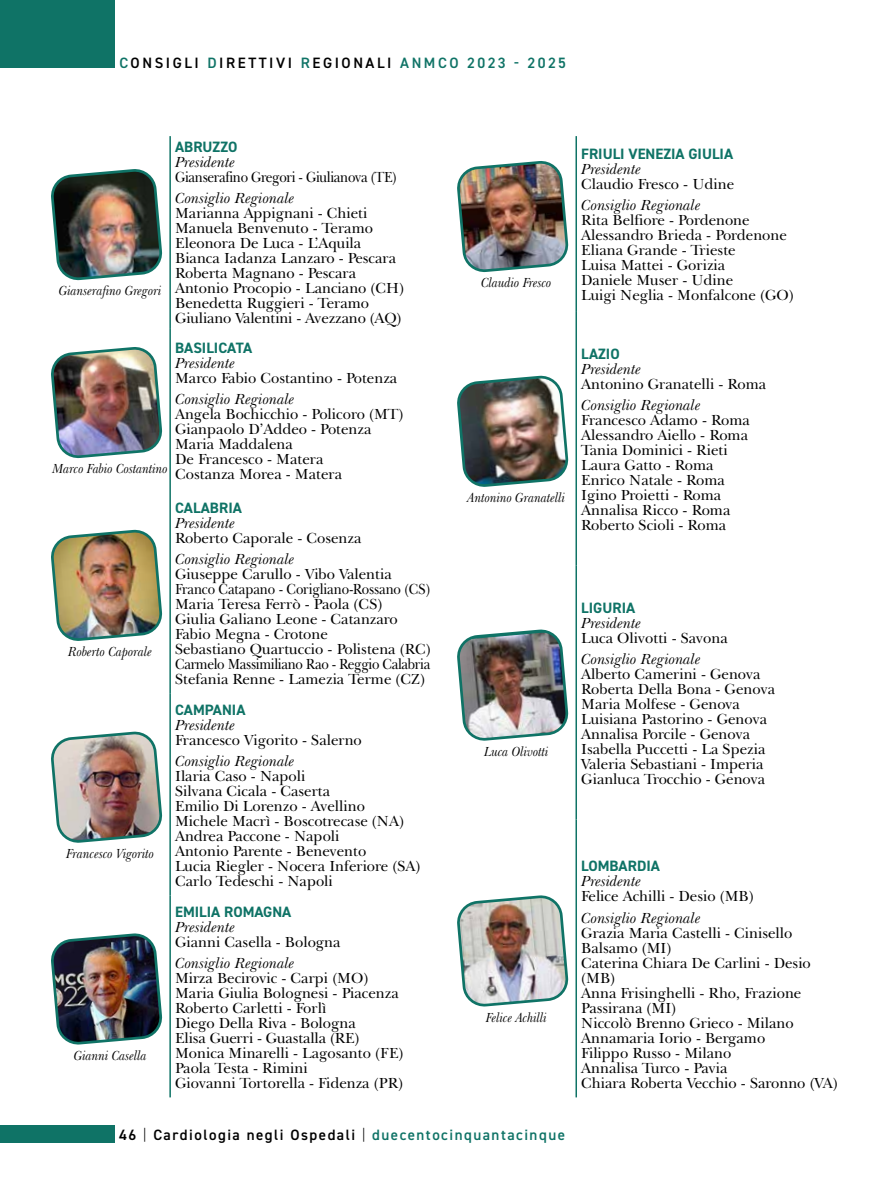
<style>
.page{position:relative;width:893px;height:1191px;background:#fff}
.page>*{position:absolute;margin:0;border:0;box-sizing:border-box;transform-origin:0 0}
.t1{font:15px/15px "New Baskerville IT Cby BT";color:#000}
.t2{font:italic 15px "New Baskerville IT Cby BT";color:#000}
.t3{font:700 15px "DIN2014";color:#0f7366}
.t4{font:600 15px "DIN2014";letter-spacing:.1em;color:#000}
.t5{font:600 15px "DIN2014";letter-spacing:.17em;color:#000}
.t6{font:15px "New Baskerville IT Cby BT";letter-spacing:-.025em;color:#000;scale:.9 1}
.t7{font:italic 13.5px "New Baskerville IT Cby BT";color:#000;scale:.9 1}
.s1{color:#0f7366}
.s2{font-weight:300}
</style>
<div class="page">
<div style="left:0;top:0;width:115px;height:68px;background:#0f7366"></div>
<div style="left:0;top:1125px;width:115px;height:17px;background:#0f7366"></div>
<hr style="left:169px;top:136px;width:2px;height:192px;background:#0f7366">
<hr style="left:169px;top:328px;width:2px;height:164px;background:#0f7366">
<hr style="left:169px;top:492px;width:2px;height:202px;background:#0f7366">
<hr style="left:169px;top:694px;width:2px;height:201px;background:#0f7366">
<hr style="left:169px;top:895px;width:2px;height:202px;background:#0f7366">
<img style="left:51px;top:169px;width:111px;height:111px">
<img style="left:51px;top:347px;width:111px;height:110px">
<img style="left:51px;top:530px;width:111px;height:110px">
<img style="left:51px;top:732px;width:111px;height:110px">
<img style="left:51px;top:934px;width:111px;height:110px">
<hr style="left:575px;top:136px;width:2px;height:176px;background:#0f7366">
<hr style="left:575px;top:312px;width:2px;height:254px;background:#0f7366">
<hr style="left:575px;top:566px;width:2px;height:253px;background:#0f7366">
<hr style="left:575px;top:819px;width:2px;height:278px;background:#0f7366">
<img style="left:458px;top:161px;width:110px;height:111px">
<img style="left:458px;top:376px;width:110px;height:110px">
<img style="left:458px;top:630px;width:110px;height:110px">
<img style="left:458px;top:896px;width:110px;height:110px">
<p class="t5" style="left:119px;top:53px;width:448px"><span class="s1">C</span>ONSIGLI <span class="s1">D</span>IRETTIVI <span class="s1">R</span>EGIONALI <span class="s1">ANMCO 2023 - 2025</span></p>
<p class="t7" style="left:59px;top:282px;width:115px">Gianserafino Gregori</p>
<p class="t3" style="left:175px;top:137px;width:64px">ABRUZZO</p>
<p class="t2" style="left:175px;top:153px;width:62px">Presidente</p>
<p class="t6" style="left:175px;top:168px;width:248px">Gianserafino Gregori - Giulianova (TE)</p>
<p class="t2" style="left:175px;top:189px;width:121px">Consiglio Regionale</p>
<p class="t1" style="left:175px;top:206px;width:230px">Marianna Appignani - Chieti<br>Manuela Benvenuto - Teramo<br>Eleonora De Luca - L’Aquila<br>Bianca Iadanza Lanzaro - Pescara<br>Roberta Magnano - Pescara<br>Antonio Procopio - Lanciano (CH)<br>Benedetta Ruggieri - Teramo<br>Giuliano Valentini - Avezzano (AQ)</p>
<p class="t3" style="left:175px;top:338px;width:79px">BASILICATA</p>
<p class="t2" style="left:175px;top:354px;width:62px">Presidente</p>
<p class="t1" style="left:175px;top:370px;width:224px">Marco Fabio Costantino - Potenza</p>
<p class="t2" style="left:175px;top:390px;width:121px">Consiglio Regionale</p>
<p class="t1" style="left:175px;top:406px;width:230px">Angela Bochicchio - Policoro (MT)<br>Gianpaolo D’Addeo - Potenza<br>Maria Maddalena<br>De Francesco - Matera<br>Costanza Morea - Matera</p>
<p class="t7" style="left:53px;top:460px;width:129px">Marco Fabio Costantino</p>
<p class="t7" style="left:68px;top:643px;width:95px">Roberto Caporale</p>
<p class="t7" style="left:66px;top:845px;width:99px">Francesco Vigorito</p>
<p class="t7" style="left:74px;top:1046px;width:83px">Gianni Casella</p>
<p class="t3" style="left:175px;top:498px;width:68px">CALABRIA</p>
<p class="t2" style="left:175px;top:514px;width:62px">Presidente</p>
<p class="t1" style="left:175px;top:530px;width:188px">Roberto Caporale - Cosenza</p>
<p class="t2" style="left:175px;top:550px;width:121px">Consiglio Regionale</p>
<p class="t1" style="left:175px;top:566px;width:257px">Giuseppe Carullo - Vibo Valentia Franco Catapano - Corigliano-Rossano (CS)<br>Maria Teresa Ferrò - Paola (CS)<br>Giulia Galiano Leone - Catanzaro Fabio Megna - Crotone<br>Sebastiano Quartuccio - Polistena (RC)<br>Carmelo Massimiliano Rao - Reggio Calabria Stefania Renne - Lamezia Terme (CZ)</p>
<p class="t3" style="left:175px;top:700px;width:72px">CAMPANIA</p>
<p class="t2" style="left:175px;top:716px;width:62px">Presidente</p>
<p class="t1" style="left:175px;top:732px;width:188px">Francesco Vigorito - Salerno</p>
<p class="t2" style="left:175px;top:752px;width:121px">Consiglio Regionale</p>
<p class="t1" style="left:175px;top:768px;width:247px">Ilaria Caso - Napoli<br>Silvana Cicala - Caserta<br>Emilio Di Lorenzo - Avellino<br>Michele Macrì - Boscotrecase (NA)<br>Andrea Paccone - Napoli<br>Antonio Parente - Benevento<br>Lucia Riegler - Nocera Inferiore (SA)<br>Carlo Tedeschi - Napoli</p>
<p class="t3" style="left:175px;top:901px;width:118px">EMILIA ROMAGNA</p>
<p class="t2" style="left:175px;top:917px;width:62px">Presidente</p>
<p class="t1" style="left:175px;top:934px;width:167px">Gianni Casella - Bologna</p>
<p class="t2" style="left:175px;top:953px;width:121px">Consiglio Regionale</p>
<p class="t1" style="left:175px;top:970px;width:230px">Mirza Becirovic - Carpi (MO)<br>Maria Giulia Bolognesi - Piacenza<br>Roberto Carletti - Forlì<br>Diego Della Riva - Bologna<br>Elisa Guerri - Guastalla (RE)<br>Monica Minarelli - Lagosanto (FE)<br>Paola Testa - Rimini<br>Giovanni Tortorella - Fidenza (PR)</p>
<p class="t7" style="left:481px;top:274px;width:80px">Claudio Fresco</p>
<p class="t7" style="left:467px;top:489px;width:110px">Antonino Granatelli</p>
<p class="t7" style="left:484px;top:743px;width:73px">Luca Olivotti</p>
<p class="t7" style="left:486px;top:1008px;width:69px">Felice Achilli</p>
<p class="t4" style="left:119px;top:1124px;width:447px">46 <span class="s2">|</span> Cardiologia negli Ospedali <span class="s2">|</span> <span class="s1">duecentocinquantacinque</span></p>
<p class="t3" style="left:581px;top:144px;width:153px">FRIULI VENEZIA GIULIA</p>
<p class="t2" style="left:581px;top:160px;width:62px">Presidente</p>
<p class="t1" style="left:581px;top:177px;width:154px">Claudio Fresco - Udine</p>
<p class="t2" style="left:581px;top:196px;width:121px">Consiglio Regionale</p>
<p class="t1" style="left:581px;top:213px;width:214px">Rita Belfiore - Pordenone<br>Alessandro Brieda - Pordenone<br>Eliana Grande - Trieste<br>Luisa Mattei - Gorizia<br>Daniele Muser - Udine<br>Luigi Neglia - Monfalcone (GO)</p>
<p class="t3" style="left:581px;top:344px;width:40px">LAZIO</p>
<p class="t2" style="left:581px;top:360px;width:62px">Presidente</p>
<p class="t1" style="left:581px;top:376px;width:187px">Antonino Granatelli - Roma</p>
<p class="t2" style="left:581px;top:396px;width:121px">Consiglio Regionale</p>
<p class="t1" style="left:581px;top:412px;width:170px">Francesco Adamo - Roma<br>Alessandro Aiello - Roma<br>Tania Dominici - Rieti<br>Laura Gatto - Roma<br>Enrico Natale - Roma<br>Igino Proietti - Roma<br>Annalisa Ricco - Roma<br>Roberto Scioli - Roma</p>
<p class="t3" style="left:581px;top:598px;width:55px">LIGURIA</p>
<p class="t2" style="left:581px;top:614px;width:62px">Presidente</p>
<p class="t1" style="left:581px;top:630px;width:148px">Luca Olivotti - Savona</p>
<p class="t2" style="left:581px;top:650px;width:121px">Consiglio Regionale</p>
<p class="t1" style="left:581px;top:666px;width:195px">Alberto Camerini - Genova<br>Roberta Della Bona - Genova<br>Maria Molfese - Genova<br>Luisiana Pastorino - Genova<br>Annalisa Porcile - Genova<br>Isabella Puccetti - La Spezia<br>Valeria Sebastiani - Imperia<br>Gianluca Trocchio - Genova</p>
<p class="t3" style="left:581px;top:855px;width:80px">LOMBARDIA</p>
<p class="t2" style="left:581px;top:871px;width:62px">Presidente</p>
<p class="t1" style="left:581px;top:888px;width:174px">Felice Achilli - Desio (MB)</p>
<p class="t2" style="left:581px;top:909px;width:121px">Consiglio Regionale</p>
<p class="t1" style="left:581px;top:925px;width:258px">Grazia Maria Castelli - Cinisello<br>Balsamo (MI)<br>Caterina Chiara De Carlini - Desio (MB)<br>Anna Frisinghelli - Rho, Frazione<br>Passirana (MI)<br>Niccolò Brenno Grieco - Milano<br>Annamaria Iorio - Bergamo<br>Filippo Russo - Milano<br>Annalisa Turco - Pavia<br>Chiara Roberta Vecchio - Saronno (VA)</p>
</div>
